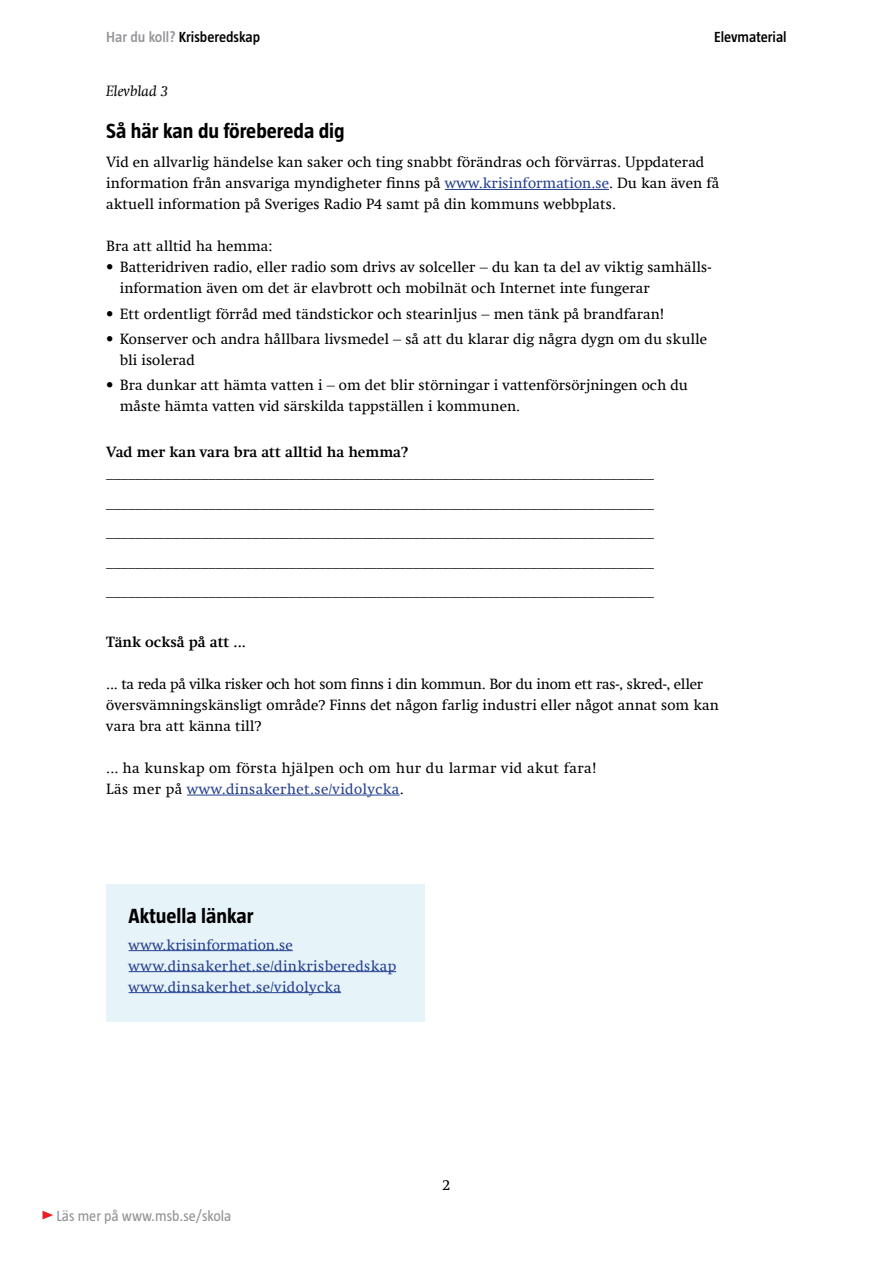
<style>
.page{position:relative;width:893px;height:1263px;background:#fff}
.page>*{position:absolute;margin:0;border:0;box-sizing:border-box;transform-origin:0 0}
.t1{font:700 21px "Taz";color:#000}
.t2{font:15px/21px "Swift Com";color:#000}
.t3{font:15px/21px "Swift Com";letter-spacing:.02em;color:#000}
.t4{font:15px/21px "Swift Com";letter-spacing:.02em;color:#25408f}
.t5{font:700 15px "Swift Com";color:#000}
.t6{font:600 15px "Taz";color:#000}
.t7{font:15px "Taz";color:#939598}
.t8{font:italic 15px "Swift Com";color:#000}
.s1{color:#939598}
.s2{color:#25408f}
</style>
<div class="page">
<svg style="left:43px;top:1211px;width:10px;height:8px"></svg>
<hr style="left:445px;top:189px;width:164px;height:1px;background:#25408f">
<hr style="left:187px;top:795px;width:213px;height:1px;background:#25408f">
<div style="left:106px;top:884px;width:319px;height:138px;background:#e6f3f9"></div>
<hr style="left:129px;top:950px;width:164px;height:1px;background:#25408f">
<hr style="left:129px;top:971px;width:267px;height:1px;background:#25408f">
<hr style="left:129px;top:992px;width:212px;height:1px;background:#25408f">
<p class="t6" style="left:106px;top:28px;width:156px"><span class="s1">Har du koll?</span> Krisberedskap</p>
<p class="t6" style="left:714px;top:28px;width:74px">Elevmaterial</p>
<p class="t8" style="left:106px;top:82px;width:64px">Elevblad 3</p>
<h1 class="t1" style="left:106px;top:119px;width:240px">Så här kan du förebereda dig</h1>
<p class="t2" style="left:106px;top:152px;width:615px">Vid en allvarlig händelse kan saker och ting snabbt förändras och förvärras. Uppdaterad information från ansvariga myndigheter finns på <span class="s2">www.krisinformation.se</span>. Du kan även få aktuell information på Sveriges Radio P4 samt på din kommuns webbplats.</p>
<p class="t2" style="left:106px;top:236px;width:168px">Bra att alltid ha hemma:</p>
<p class="t2" style="left:120px;top:257px;width:593px;text-indent:-14px">• Batteridriven radio, eller radio som drivs av solceller – du kan ta del av viktig samhälls&shy;information även om det är elavbrott och mobilnät och Internet inte fungerar</p>
<p class="t2" style="left:106px;top:303px;width:560px">• Ett ordentligt förråd med tändstickor och stearinljus – men tänk på brandfaran!</p>
<p class="t2" style="left:120px;top:328px;width:589px;text-indent:-14px">• Konserver och andra hållbara livsmedel – så att du klarar dig några dygn om du skulle bli isolerad</p>
<p class="t2" style="left:120px;top:374px;width:570px;text-indent:-14px">• Bra dunkar att hämta vatten i – om det blir störningar i vattenförsörjningen och du måste hämta vatten vid särskilda tappställen i kommunen.</p>
<p class="t5" style="left:106px;top:443px;width:303px">Vad mer kan vara bra att alltid ha hemma?</p>
<p class="t2" style="left:106px;top:458px;width:549px;line-height:29.5px;text-align:justify">___________________________________________________________________________ ___________________________________________________________________________ ___________________________________________________________________________ ___________________________________________________________________________ ___________________________________________________________________________</p>
<p class="t5" style="left:106px;top:633px;width:141px">Tänk också på att ...</p>
<p class="t2" style="left:106px;top:673px;width:614px">... ta reda på vilka risker och hot som finns i din kommun. Bor du inom ett ras-, skred-, eller översvämningskänsligt område? Finns det någon farlig industri eller något annat som kan vara bra att känna till?</p>
<p class="t3" style="left:106px;top:757px;width:492px">... ha kunskap om första hjälpen och om hur du larmar vid akut fara!<br>Läs mer på <span class="s2">www.dinsakerhet.se/vidolycka</span>.</p>
<h1 class="t1" style="left:129px;top:904px;width:126px">Aktuella länkar</h1>
<p class="t4" style="left:129px;top:934px;width:269px">www.krisinformation.se www.dinsakerhet.se/dinkrisberedskap www.dinsakerhet.se/vidolycka</p>
<p class="t7" style="left:56px;top:1207px;width:177px">Läs mer på www.msb.se/skola</p>
<p class="t2" style="left:442px;top:1175px;width:10px">2</p>
</div>
